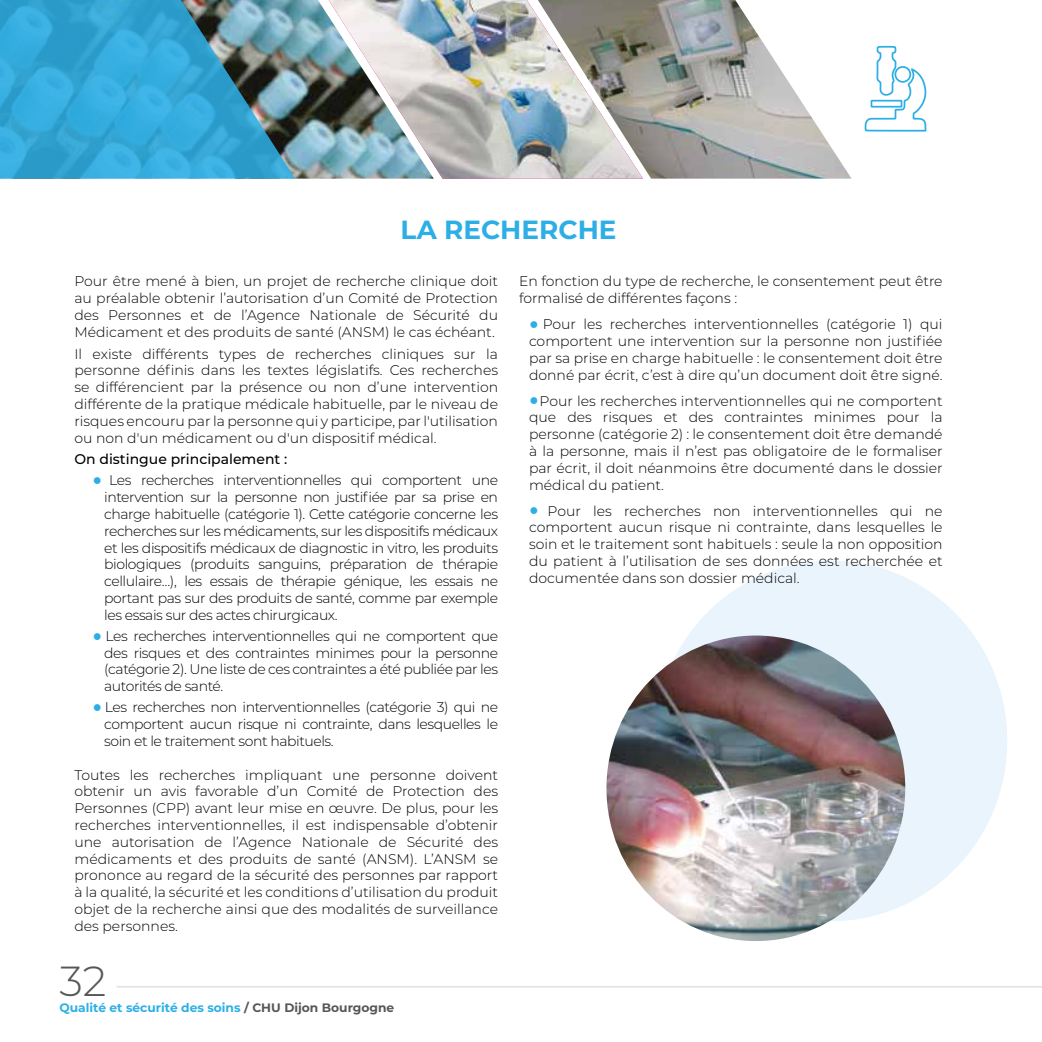
<style>
.page{position:relative;width:1042px;height:1042px;background:#fff}
.page>*{position:absolute;margin:0;border:0;box-sizing:border-box;transform-origin:0 0}
.t1{font:300 42px "Montserrat";color:#575756}
.t2{font:700 26.25px "Montserrat";color:#2dafe6}
.t3{font:300 14px/16.8px "Montserrat";color:#000;text-align:justify}
.t4{font:500 14px "Montserrat";color:#000}
.t5{font:700 12.25px "Montserrat";color:#2dafe6}
.s1{color:#575756}
</style>
<div class="page">
<hr style="left:117px;top:986px;width:925px;height:1px;background:#e3e3e3">
<div style="left:655px;top:561px;width:352px;height:360px;background:#e9f4fd;border-radius:50%"></div>
<img style="left:295px;top:0;width:34px;height:179px">
<img style="left:329px;top:0;width:209px;height:179px">
<img style="left:538px;top:0;width:313px;height:179px">
<svg style="left:0;top:0;width:295px;height:179px;background:#3ea0c7"></svg>
<svg style="left:864px;top:45px;width:63px;height:87px"></svg>
<div style="left:894px;top:66px;width:17px;height:17px;border:2px solid #2dafe6;border-radius:50%"></div>
<img style="left:606px;top:635px;width:299px;height:306px">
<h2 class="t2" style="left:401px;top:210px;width:217px">LA RECHERCHE</h2>
<p class="t3" style="left:74px;top:273px;width:425px">Pour être mené à bien, un projet de recherche clinique doit au préalable obtenir l’autorisation d’un Comité de Protection des Personnes et de l’Agence Nationale de Sécurité du Médicament et des produits de santé (ANSM) le cas échéant.</p>
<p class="t3" style="left:74px;top:345px;width:425px">Il existe différents types de recherches cliniques sur la personne définis dans les textes législatifs. Ces recherches se différencient par la présence ou non d’une intervention différente de la pratique médicale habituelle, par le niveau de risques encouru par la personne qui y participe, par l'utilisation ou non d'un médicament ou d'un dispositif médical.</p>
<p class="t4" style="left:74px;top:450px;width:214px">On distingue principalement :</p>
<p class="t3" style="left:104px;top:471px;width:395px;text-indent:5px">Les recherches interventionnelles qui comportent une intervention sur la personne non justifiée par sa prise en charge habituelle (catégorie 1). Cette catégorie concerne les recherches sur les médicaments, sur les dispositifs médicaux et les dispositifs médicaux de diagnostic in vitro, les produits biologiques (produits sanguins, préparation de thérapie cellulaire…), les essais de thérapie génique, les essais ne portant pas sur des produits de santé, comme par exemple les essais sur des actes chirurgicaux.</p>
<p class="t3" style="left:104px;top:627px;width:395px">Les recherches interventionnelles qui ne comportent que des risques et des contraintes minimes pour la personne (catégorie 2). Une liste de ces contraintes a été publiée par les autorités de santé.</p>
<p class="t3" style="left:104px;top:698px;width:395px">Les recherches non interventionnelles (catégorie 3) qui ne comportent aucun risque ni contrainte, dans lesquelles le soin et le traitement sont habituels.</p>
<p class="t3" style="left:74px;top:765px;width:425px">Toutes les recherches impliquant une personne doivent obtenir un avis favorable d’un Comité de Protection des Personnes (CPP) avant leur mise en œuvre. De plus, pour les recherches interventionnelles, il est indispensable d’obtenir une autorisation de l’Agence Nationale de Sécurité des médicaments et des produits de santé (ANSM). L’ANSM se prononce au regard de la sécurité des personnes par rapport à la qualité, la sécurité et les conditions d’utilisation du produit objet de la recherche ainsi que des modalités de surveillance des personnes.</p>
<p class="t3" style="left:519px;top:273px;width:425px">En fonction du type de recherche, le consentement peut être formalisé de différentes façons :</p>
<p class="t3" style="left:529px;top:315px;width:415px;text-indent:14px">Pour les recherches interventionnelles (catégorie 1) qui comportent une intervention sur la personne non justifiée par sa prise en charge habituelle : le consentement doit être donné par écrit, c’est à dire qu’un document doit être signé.</p>
<p class="t3" style="left:529px;top:392px;width:415px;text-indent:11px">Pour les recherches interventionnelles qui ne comportent que des risques et des contraintes minimes pour la personne (catégorie 2) : le consentement doit être demandé à la personne, mais il n’est pas obligatoire de le formaliser par écrit, il doit néanmoins être documenté dans le dossier médical du patient.</p>
<p class="t3" style="left:529px;top:502px;width:415px;text-indent:19px">Pour les recherches non interventionnelles qui ne comportent aucun risque ni contrainte, dans lesquelles le soin et le traitement sont habituels : seule la non opposition du patient à l’utilisation de ses données est recherchée et documentée dans son dossier médical.</p>
<h1 class="t1" style="left:60px;top:952px;width:48px">32</h1>
<p class="t5" style="left:60px;top:999px;width:336px">Qualité et sécurité des soins <span class="s1">/ CHU Dijon Bourgogne</span></p>
</div>
